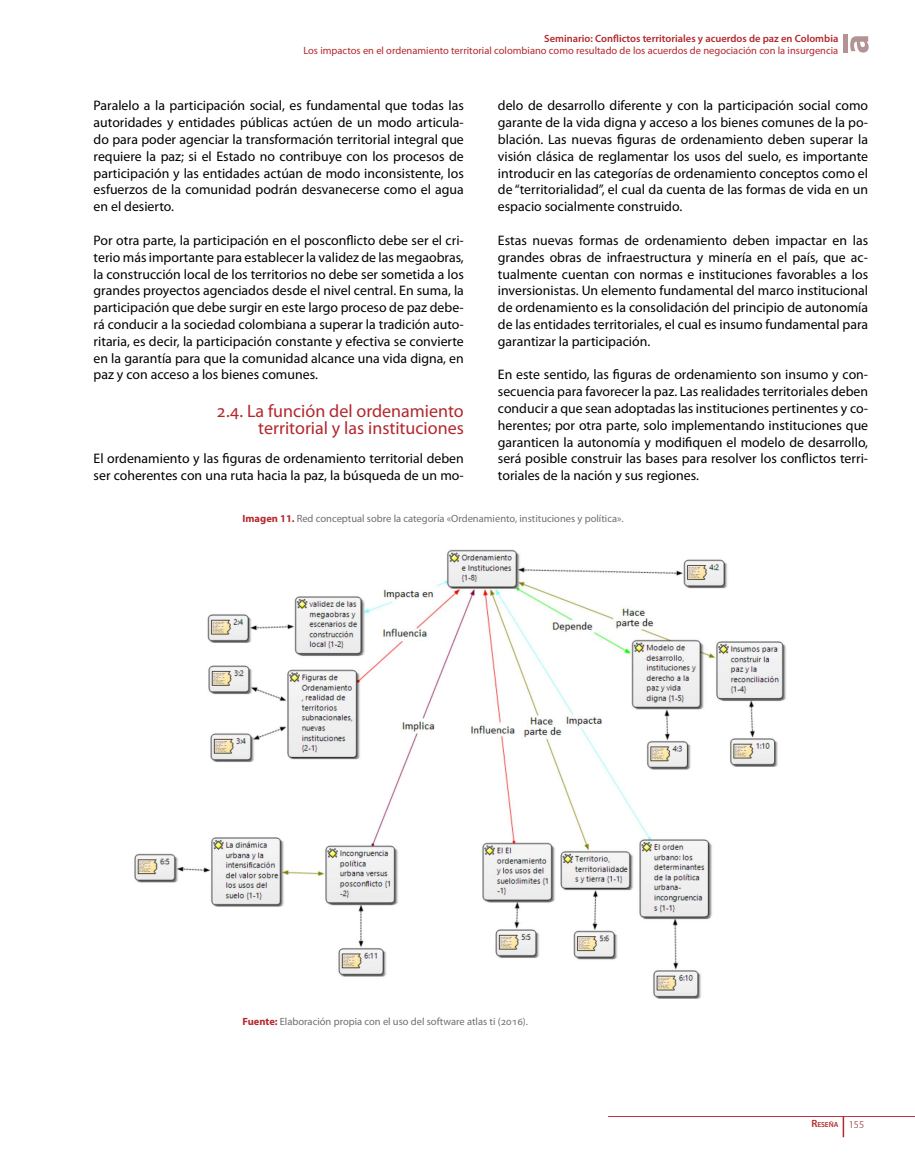
<style>
.page{position:relative;width:915px;height:1170px;background:#fff}
.page>*{position:absolute;margin:0;border:0;box-sizing:border-box;transform-origin:0 0}
.t1{font:18px/16.8px "Myriad Pro";color:#b3282d;text-align:right}
.t2{font:13.8px/16.8px "Myriad Pro";color:#000;text-align:justify}
.t3{font:10.5px "Myriad Pro";color:#706f6f}
.t4{font:10.5px "Myriad Pro";color:#b3282d}
.t5{font:600 10.5px "Myriad Pro";color:#b3282d}
.t6{font:600 7.35px "Myriad Pro";color:#b3282d}
.s1{font-weight:700;color:#b3282d}
.s2{font-size:10.5px}
.s3{font-weight:300;font-size:10.5px;color:#c6c6c6}
</style>
<div class="page">
<svg style="left:842px;top:1117px;width:1px;height:20px"></svg>
<div style="left:842px;top:34px;width:5px;height:19px;background:#b49395"></div>
<svg style="left:850px;top:36px;width:18px;height:17px"></svg>
<hr style="left:608px;top:1116px;width:306px;height:1px;background:#b3282d">
<img style="left:134px;top:549px;width:652px;height:450px">
<p class="t5" style="left:544px;top:32px;width:295px">Seminario: Conflictos territoriales y acuerdos de paz en Colombia</p>
<p class="t4" style="left:303px;top:44px;width:536px">Los impactos en el ordenamiento territorial colombiano como resultado de los acuerdos de negociación con la insurgencia</p>
<p class="t2" style="left:94px;top:97px;width:371px">Paralelo a la participación social, es fundamental que todas las autoridades y entidades públicas actúen de un modo articula&shy;do para poder agenciar la transformación territorial integral que requiere la paz; si el Estado no contribuye con los procesos de participación y las entidades actúan de modo inconsistente, los esfuerzos de la comunidad podrán desvanecerse como el agua en el desierto.</p>
<p class="t2" style="left:94px;top:231px;width:371px">Por otra parte, la participación en el posconflicto debe ser el cri&shy;terio más importante para establecer la validez de las megaobras, la construcción local de los territorios no debe ser sometida a los grandes proyectos agenciados desde el nivel central. En suma, la participación que debe surgir en este largo proceso de paz debe&shy;rá conducir a la sociedad colombiana a superar la tradición auto&shy;ritaria, es decir, la participación constante y efectiva se convierte en la garantía para que la comunidad alcance una vida digna, en paz y con acceso a los bienes comunes.</p>
<h1 class="t1" style="left:216px;top:403px;width:249px">2.4. La función del ordenamiento territorial y las instituciones</h1>
<p class="t2" style="left:94px;top:450px;width:371px">El ordenamiento y las figuras de ordenamiento territorial deben ser coherentes con una ruta hacia la paz, la búsqueda de un mo-</p>
<p class="t2" style="left:497px;top:97px;width:371px">delo de desarrollo diferente y con la participación social como garante de la vida digna y acceso a los bienes comunes de la po&shy;blación. Las nuevas figuras de ordenamiento deben superar la visión clásica de reglamentar los usos del suelo, es importante introducir en las categorías de ordenamiento conceptos como el de “territorialidad”, el cual da cuenta de las formas de vida en un espacio socialmente construido.</p>
<p class="t2" style="left:497px;top:231px;width:371px">Estas nuevas formas de ordenamiento deben impactar en las grandes obras de infraestructura y minería en el país, que ac&shy;tualmente cuentan con normas e instituciones favorables a los inversionistas. Un elemento fundamental del marco institucional de ordenamiento es la consolidación del principio de autonomía de las entidades territoriales, el cual es insumo fundamental para garantizar la participación.</p>
<p class="t2" style="left:497px;top:366px;width:371px">En este sentido, las figuras de ordenamiento son insumo y con&shy;secuencia para favorecer la paz. Las realidades territoriales deben conducir a que sean adoptadas las instituciones pertinentes y co&shy;herentes; por otra parte, solo implementando instituciones que garanticen la autonomía y modifiquen el modelo de desarrollo, será posible construir las bases para resolver los conflictos terri&shy;toriales de la nación y sus regiones.</p>
<p class="t3" style="left:242px;top:511px;width:382px"><span class="s1">Imagen 11.</span> Red conceptual sobre la categoría «Ordenamiento, instituciones y política».</p>
<p class="t3" style="left:242px;top:1014px;width:287px"><span class="s1">Fuente:</span> Elaboración propia con el uso del software atlas ti (2016).</p>
<p class="t6" style="left:811px;top:1119px;width:54px"><span class="s2">R</span>ESEÑA <span class="s3">155</span></p>
</div>
